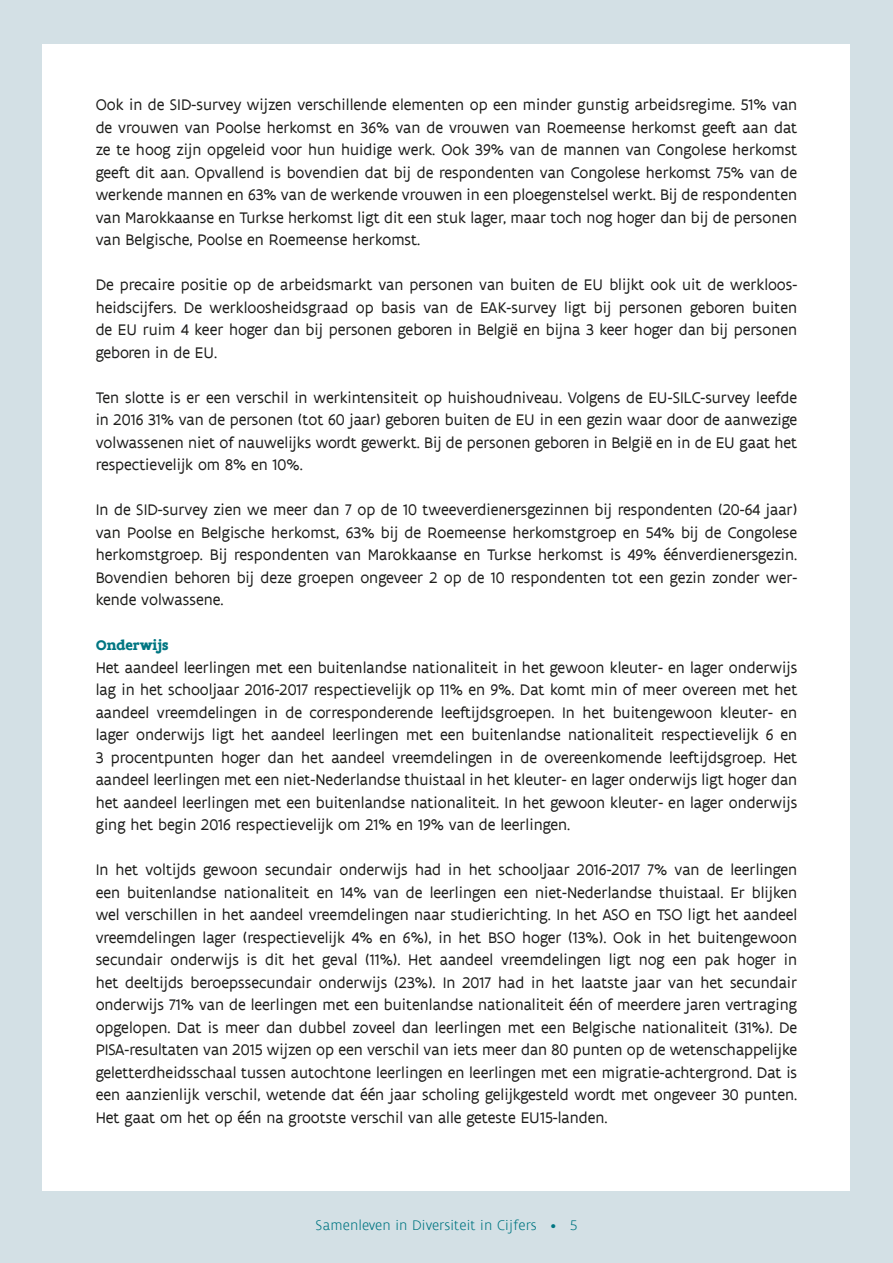
<style>
.page{position:relative;width:893px;height:1263px;background:#d3e0e5}
.page>*{position:absolute;margin:0;border:0;box-sizing:border-box;transform-origin:0 0}
.t1{font:16.5px/22.5px "Flanders Art Sans";color:#1d1d1b;text-align:justify}
.t2{font:300 15px "Flanders Art Sans";letter-spacing:.01em;color:#007682}
.t3{font:700 15px "Flanders Art Serif";color:#007682}
</style>
<div class="page">
<div style="left:43px;top:45px;width:807px;height:1146px;background:#fff"></div>
<p class="t1" style="left:96px;top:94px;width:703px">Ook in de SID-survey wijzen verschillende elementen op een minder gunstig arbeidsregime. 51% van de vrouwen van Poolse herkomst en 36% van de vrouwen van Roemeense herkomst geeft aan dat ze te hoog zijn opgeleid voor hun huidige werk. Ook 39% van de mannen van Congolese herkomst geeft dit aan. Opvallend is bovendien dat bij de respondenten van Congolese herkomst 75% van de werkende mannen en 63% van de werkende vrouwen in een ploegenstelsel werkt. Bij de respondenten van Marokkaanse en Turkse herkomst ligt dit een stuk lager, maar toch nog hoger dan bij de personen van Belgische, Poolse en Roemeense herkomst.</p>
<p class="t1" style="left:96px;top:274px;width:703px">De precaire positie op de arbeidsmarkt van personen van buiten de EU blijkt ook uit de werkloos&shy;heidscijfers. De werkloosheidsgraad op basis van de EAK-survey ligt bij personen geboren buiten de EU ruim 4 keer hoger dan bij personen geboren in België en bijna 3 keer hoger dan bij personen geboren in de EU.</p>
<p class="t1" style="left:96px;top:386px;width:703px">Ten slotte is er een verschil in werkintensiteit op huishoudniveau. Volgens de EU-SILC-survey leefde in 2016 31% van de personen (tot 60 jaar) geboren buiten de EU in een gezin waar door de aanwezige volwassenen niet of nauwelijks wordt gewerkt. Bij de personen geboren in België en in de EU gaat het respectievelijk om 8% en 10%.</p>
<p class="t1" style="left:96px;top:499px;width:703px">In de SID-survey zien we meer dan 7 op de 10 tweeverdienersgezinnen bij respondenten (20-64 jaar) van Poolse en Belgische herkomst, 63% bij de Roemeense herkomstgroep en 54% bij de Congolese herkomstgroep. Bij respondenten van Marokkaanse en Turkse herkomst is 49% éénverdienersgezin.<br>Bovendien behoren bij deze groepen ongeveer 2 op de 10 respondenten tot een gezin zonder wer&shy;kende volwassene.</p>
<p class="t3" style="left:96px;top:636px;width:74px">Onderwijs</p>
<p class="t1" style="left:96px;top:656px;width:703px">Het aandeel leerlingen met een buitenlandse nationaliteit in het gewoon kleuter- en lager onderwijs lag in het schooljaar 2016-2017 respectievelijk op 11% en 9%. Dat komt min of meer overeen met het aandeel vreemdelingen in de corresponderende leeftijdsgroepen. In het buitengewoon kleuter- en lager onderwijs ligt het aandeel leerlingen met een buitenlandse nationaliteit respectievelijk 6 en 3 procentpunten hoger dan het aandeel vreemdelingen in de overeenkomende leeftijdsgroep. Het aandeel leerlingen met een niet-Nederlandse thuistaal in het kleuter- en lager onderwijs ligt hoger dan het aandeel leerlingen met een buitenlandse nationaliteit. In het gewoon kleuter- en lager onderwijs ging het begin 2016 respectievelijk om 21% en 19% van de leerlingen.</p>
<p class="t1" style="left:96px;top:859px;width:703px">In het voltijds gewoon secundair onderwijs had in het schooljaar 2016-2017 7% van de leerlingen een buitenlandse nationaliteit en 14% van de leerlingen een niet-Nederlandse thuistaal. Er blijken wel verschillen in het aandeel vreemdelingen naar studierichting. In het ASO en TSO ligt het aandeel vreemdelingen lager (respectievelijk 4% en 6%), in het BSO hoger (13%). Ook in het buitengewoon secundair onderwijs is dit het geval (11%). Het aandeel vreemdelingen ligt nog een pak hoger in het deeltijds beroepssecundair onderwijs (23%). In 2017 had in het laatste jaar van het secundair onderwijs 71% van de leerlingen met een buitenlandse nationaliteit één of meerdere jaren vertraging opgelopen. Dat is meer dan dubbel zoveel dan leerlingen met een Belgische nationaliteit (31%). De PISA-resultaten van 2015 wijzen op een verschil van iets meer dan 80 punten op de wetenschappelijke geletterdheidsschaal tussen autochtone leerlingen en leerlingen met een migratie-achtergrond. Dat is een aanzienlijk verschil, wetende dat één jaar scholing gelijkgesteld wordt met ongeveer 30 punten.<br>Het gaat om het op één na grootste verschil van alle geteste EU15-landen.</p>
<p class="t2" style="left:316px;top:1216px;width:263px">Samenleven in Diversiteit in Cijfers • 5</p>
</div>
